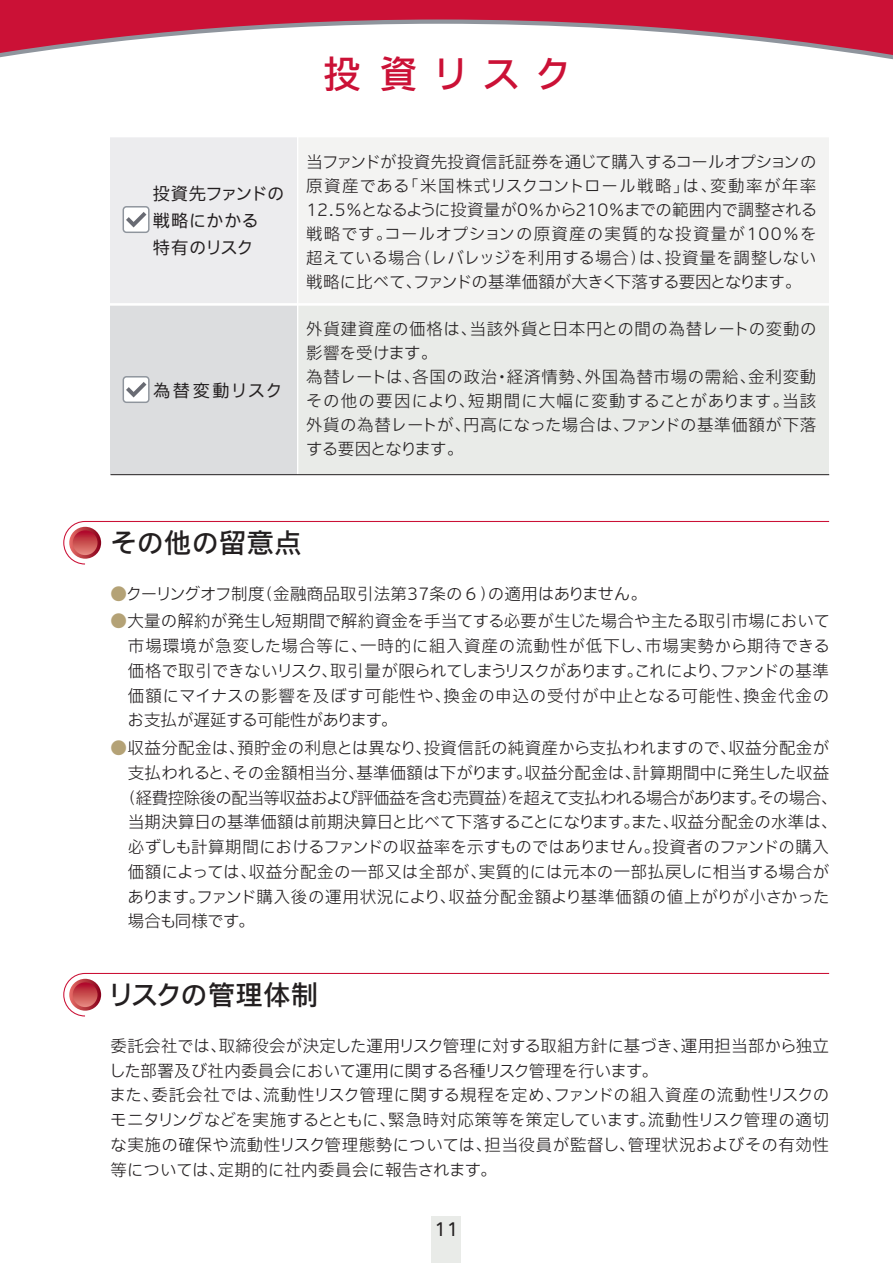
<style>
.page{position:relative;width:893px;height:1263px;background:#fff}
.page>*{position:absolute;margin:0;border:0;box-sizing:border-box;transform-origin:0 0}
.t1{font:500 37.5px "Iwa UCDA Goth Std";letter-spacing:.385em;color:#cb1136}
.t2{font:500 27px "Iwa UCDA Goth Std";letter-spacing:.015em;color:#231f20}
.t3{font:100 18px "Iwa UCDA Goth Std";color:#231f20}
.t4{font:100 17.25px/27px "Iwa UCDA Goth Std";letter-spacing:-.01em;color:#231f20}
.t5{font:100 17.25px "Iwa UCDA Goth Std";letter-spacing:.095em;color:#231f20}
.t6{font:300 16.5px/24.8px "Iwa UCDA Goth Std";letter-spacing:.015em;color:#231f20;text-align:justify}
.t7{font:300 16.5px/24px "Iwa UCDA Goth Std";letter-spacing:.035em;color:#231f20}
.t8{font:300 16.5px "Iwa UCDA Goth Std";letter-spacing:-.035em;color:#231f20}
.t9{font:300 16.5px "Iwa UCDA Goth Std";letter-spacing:-.015em;color:#231f20}
.s1{color:#b4a276}
</style>
<div class="page">
<div style="left:432px;top:1216px;width:29px;height:47px;background:#e9ebe8"></div>
<svg style="left:0;top:0;width:893px;height:60px;fill:#cb1136"></svg>
<div style="left:298px;top:304px;width:531px;height:171px;background:#e9ebe8"></div>
<div style="left:111px;top:304px;width:187px;height:171px;background:#dcdddf"></div>
<div style="left:123px;top:377px;width:26px;height:25px;background:#fff;border-radius:3px"></div>
<div style="left:123px;top:376px;width:27px;height:27px;border:1px solid #8f959d;border-radius:3px"></div>
<svg style="left:126px;top:382px;width:20px;height:15px"></svg>
<svg style="left:63px;top:520px;width:767px;height:45px"></svg>
<svg style="left:69px;top:527px;width:32px;height:32px"></svg>
<svg style="left:73px;top:530px;width:25px;height:25px"></svg>
<svg style="left:63px;top:972px;width:767px;height:45px"></svg>
<svg style="left:69px;top:979px;width:32px;height:32px"></svg>
<svg style="left:73px;top:982px;width:25px;height:25px"></svg>
<div style="left:298px;top:136px;width:531px;height:168px;background:#f3f3f2"></div>
<div style="left:111px;top:136px;width:187px;height:168px;background:#ececee"></div>
<div style="left:123px;top:207px;width:26px;height:25px;background:#fff;border-radius:3px"></div>
<div style="left:123px;top:206px;width:27px;height:27px;border:1px solid #8f959d;border-radius:3px"></div>
<svg style="left:126px;top:212px;width:20px;height:15px"></svg>
<hr style="left:108px;top:303px;width:723px;height:3px;background:#fff">
<hr style="left:108px;top:135px;width:723px;height:2px;background:#fff">
<hr style="left:297px;top:136px;width:1px;height:339px;background:#fff">
<hr style="left:111px;top:474px;width:718px;height:1px;background:#231f20">
<h1 class="t1" style="left:324px;top:46px;width:250px">投資リスク</h1>
<p class="t4" style="left:153px;top:179px;width:133px">投資先ファンドの戦略にかかる<br>特有のリスク</p>
<p class="t5" style="left:153px;top:378px;width:131px">為替変動リスク</p>
<p class="t6" style="left:306px;top:148px;width:513px;line-height:24px">当ファンドが投資先投資信託証券を通じて購入するコールオプションの原資産である「米国株式リスクコントロール戦略」は、変動率が年率12.5％となるように投資量が0％から210％までの範囲内で調整される戦略です。コールオプションの原資産の実質的な投資量が100％を超えている場合（レバレッジを利用する場合）は、投資量を調整しない戦略に比べて、ファンドの基準価額が大きく下落する要因となります。</p>
<p class="t7" style="left:306px;top:315px;width:512px">外貨建資産の価格は、当該外貨と日本円との間の為替レートの変動の影響を受けます。<br>為替レートは、各国の政治・経済情勢、外国為替市場の需給、金利変動その他の要因により、短期間に大幅に変動することがあります。当該外貨の為替レートが、円高になった場合は、ファンドの基準価額が下落する要因となります。</p>
<h2 class="t2" style="left:110px;top:523px;width:193px">その他の留意点</h2>
<p class="t6" style="left:111px;top:580px;width:538px"><span class="s1">●</span>クーリングオフ制度（金融商品取引法第37条の６）の適用はありません。</p>
<p class="t6" style="left:128px;top:608px;width:704px;text-indent:-17px"><span class="s1">●</span>大量の解約が発生し短期間で解約資金を手当てする必要が生じた場合や主たる取引市場において市場環境が急変した場合等に、一時的に組入資産の流動性が低下し、市場実勢から期待できる価格で取引できないリスク、取引量が限られてしまうリスクがあります。これにより、ファンドの基準価額にマイナスの影響を及ぼす可能性や、換金の申込の受付が中止となる可能性、換金代金のお支払が遅延する可能性があります。</p>
<p class="t6" style="left:111px;top:735px;width:720px"><span class="s1">●</span>収益分配金は、預貯金の利息とは異なり、投資信託の純資産から支払われますので、収益分配金が</p>
<p class="t6" style="left:128px;top:759px;width:703px">支払われると、その金額相当分、基準価額は下がります。収益分配金は、計算期間中に発生した収益</p>
<p class="t8" style="left:120px;top:786px;width:719px">（経費控除後の配当等収益および評価益を含む売買益）を超えて支払われる場合があります。その場合、</p>
<p class="t6" style="left:128px;top:809px;width:711px">当期決算日の基準価額は前期決算日と比べて下落することになります。また、収益分配金の水準は、</p>
<p class="t9" style="left:128px;top:835px;width:703px">必ずしも計算期間におけるファンドの収益率を示すものではありません。投資者のファンドの購入</p>
<p class="t6" style="left:128px;top:858px;width:703px">価額によっては、収益分配金の一部又は全部が、実質的には元本の一部払戻しに相当する場合が</p>
<p class="t7" style="left:127px;top:883px;width:704px">あります。ファンド購入後の運用状況により、収益分配金額より基準価額の値上がりが小さかった</p>
<p class="t8" style="left:128px;top:909px;width:128px">場合も同様です。</p>
<h2 class="t2" style="left:108px;top:975px;width:212px">リスクの管理体制</h2>
<p class="t6" style="left:109px;top:1032px;width:722px;text-align:left">委託会社では、取締役会が決定した運用リスク管理に対する取組方針に基づき、運用担当部から独立した部署及び社内委員会において運用に関する各種リスク管理を行います。<br>また、委託会社では、流動性リスク管理に関する規程を定め、ファンドの組入資産の流動性リスクのモニタリングなどを実施するとともに、緊急時対応策等を策定しています。流動性リスク管理の適切な実施の確保や流動性リスク管理態勢については、担当役員が監督し、管理状況およびその有効性等については、定期的に社内委員会に報告されます。</p>
<p class="t3" style="left:434px;top:1216px;width:26px">11</p>
</div>
